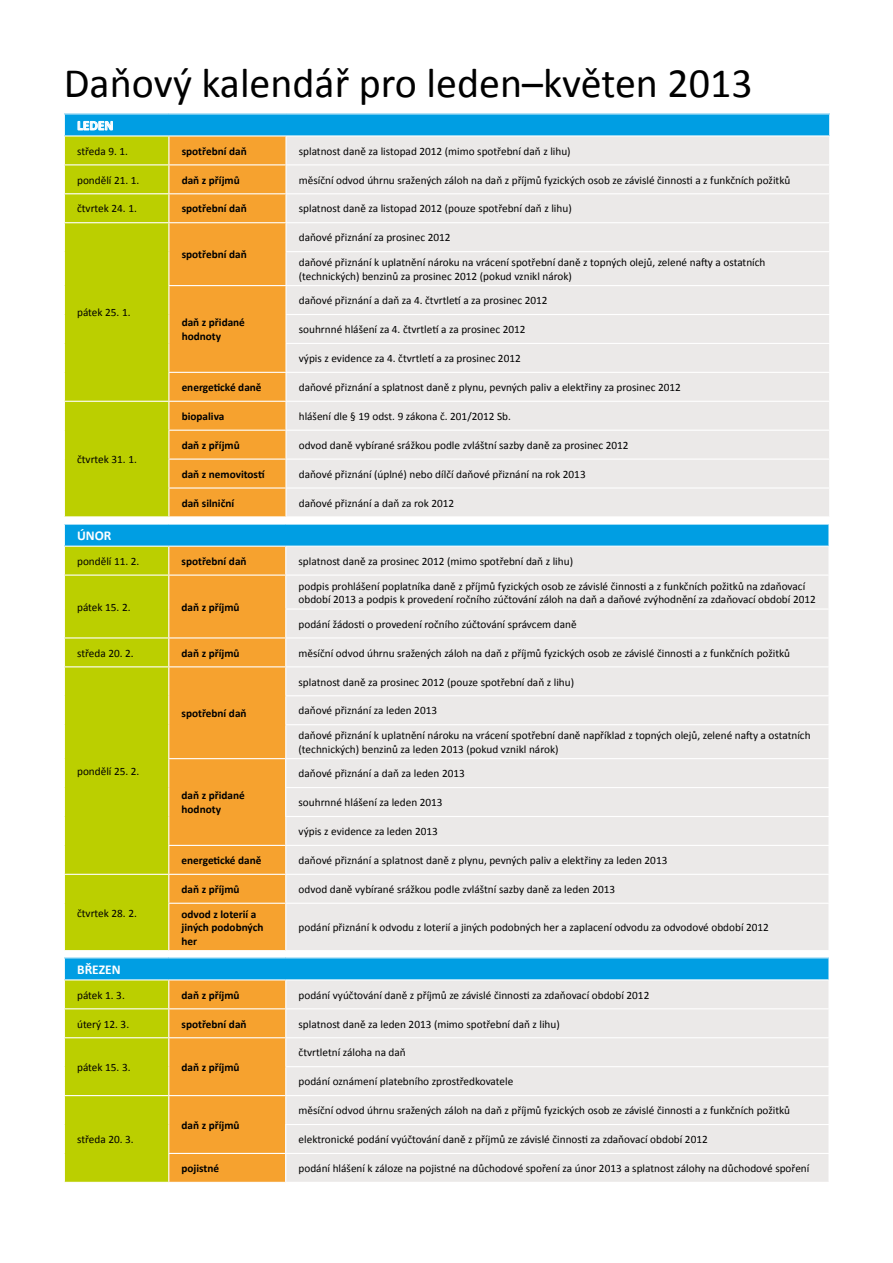
<style>
.page{position:relative;width:893px;height:1263px;background:#fff}
.page>*{position:absolute;margin:0;border:0;box-sizing:border-box;transform-origin:0 0}
.t1{font:42px "Calibri";color:#000}
.t2{font:700 13.5px "Calibri";color:#fff}
.t3{font:11.25px/24.6px "Calibri";color:#000}
.t4{font:700 11.25px/13.5px "Calibri";color:#000}
</style>
<div class="page">
<svg style="left:64px;top:114px;width:766px;height:403px;background:#dbd8b1"></svg>
<div style="left:64px;top:524px;width:765px;height:22px;background:#009ee3"></div>
<div style="left:169px;top:547px;width:116px;height:403px;background:#f6a22f"></div>
<div style="left:286px;top:547px;width:542px;height:211px;background:#ebe9e8"></div>
<div style="left:286px;top:759px;width:543px;height:28px;background:#ebe9e8"></div>
<div style="left:286px;top:787px;width:543px;height:29px;background:#ebe9e8"></div>
<div style="left:286px;top:817px;width:542px;height:133px;background:#ebe9e8"></div>
<hr style="left:64px;top:523px;width:105px;height:2px;background:#fff">
<hr style="left:169px;top:523px;width:117px;height:2px;background:#fff">
<hr style="left:286px;top:523px;width:544px;height:2px;background:#fff">
<hr style="left:828px;top:525px;width:2px;height:21px;background:#fff">
<hr style="left:286px;top:574px;width:544px;height:2px;background:#fff">
<hr style="left:285px;top:608px;width:545px;height:2px;background:#fff">
<hr style="left:286px;top:637px;width:544px;height:1px;background:#fff">
<hr style="left:286px;top:666px;width:544px;height:1px;background:#fff">
<hr style="left:285px;top:695px;width:545px;height:1px;background:#fff">
<hr style="left:285px;top:724px;width:545px;height:1px;background:#fff">
<hr style="left:828px;top:759px;width:2px;height:28px;background:#fff">
<hr style="left:285px;top:787px;width:545px;height:1px;background:#fff">
<hr style="left:828px;top:788px;width:2px;height:28px;background:#fff">
<hr style="left:286px;top:845px;width:544px;height:1px;background:#fff">
<hr style="left:286px;top:874px;width:544px;height:1px;background:#fff">
<hr style="left:286px;top:903px;width:544px;height:1px;background:#fff">
<hr style="left:168px;top:758px;width:118px;height:1px;background:#fff">
<svg style="left:285px;top:547px;width:1px;height:27px"></svg>
<hr style="left:169px;top:574px;width:117px;height:2px;background:#fff">
<hr style="left:169px;top:637px;width:117px;height:1px;background:#fff">
<hr style="left:169px;top:666px;width:117px;height:1px;background:#fff">
<svg style="left:285px;top:610px;width:1px;height:114px"></svg>
<svg style="left:285px;top:817px;width:1px;height:86px"></svg>
<hr style="left:168px;top:845px;width:118px;height:1px;background:#fff">
<hr style="left:169px;top:874px;width:117px;height:1px;background:#fff">
<hr style="left:168px;top:903px;width:118px;height:1px;background:#fff">
<svg style="left:64px;top:525px;width:105px;height:426px;background:#b3ce12"></svg>
<hr style="left:64px;top:903px;width:1px;height:47px;background:#fff">
<hr style="left:168px;top:904px;width:1px;height:46px;background:#fff">
<div style="left:64px;top:958px;width:765px;height:22px;background:#009ee3"></div>
<div style="left:286px;top:980px;width:542px;height:144px;background:#ebe9e8"></div>
<div style="left:286px;top:1124px;width:543px;height:29px;background:#ebe9e8"></div>
<div style="left:286px;top:1153px;width:543px;height:29px;background:#ebe9e8"></div>
<hr style="left:828px;top:958px;width:2px;height:21px;background:#fff">
<hr style="left:286px;top:979px;width:544px;height:1px;background:#fff">
<hr style="left:286px;top:1008px;width:544px;height:1px;background:#fff">
<hr style="left:286px;top:1037px;width:544px;height:1px;background:#fff">
<hr style="left:285px;top:1066px;width:545px;height:1px;background:#fff">
<hr style="left:286px;top:1095px;width:544px;height:1px;background:#fff">
<hr style="left:285px;top:1124px;width:545px;height:1px;background:#fff">
<hr style="left:828px;top:1125px;width:2px;height:28px;background:#fff">
<hr style="left:286px;top:1153px;width:544px;height:1px;background:#fff">
<hr style="left:828px;top:1154px;width:2px;height:28px;background:#fff">
<svg style="left:64px;top:958px;width:222px;height:224px;background:#c7b836"></svg>
<h1 class="t1" style="left:64px;top:57px;width:690px">Daňový kalendář pro leden–květen 2013</h1>
<p class="t2" style="left:77px;top:117px;width:36px">LEDEN</p>
<p class="t3" style="left:77px;top:138px;width:52px">středa 9. 1.</p>
<p class="t4" style="left:182px;top:144px;width:67px">spotřební daň</p>
<p class="t3" style="left:299px;top:138px;width:273px">splatnost daně za listopad 2012 (mimo spotřební daň z lihu)</p>
<p class="t3" style="left:77px;top:167px;width:64px">pondělí 21. 1.</p>
<p class="t4" style="left:182px;top:173px;width:60px">daň z příjmů</p>
<p class="t3" style="left:299px;top:167px;width:493px">měsíční odvod úhrnu sražených záloh na daň z příjmů fyzických osob ze závislé činnosti a z funkčních požitků</p>
<p class="t3" style="left:77px;top:196px;width:61px">čtvrtek 24. 1.</p>
<p class="t4" style="left:182px;top:201px;width:67px">spotřební daň</p>
<p class="t3" style="left:299px;top:196px;width:274px">splatnost daně za listopad 2012 (pouze spotřební daň z lihu)</p>
<p class="t3" style="left:77px;top:300px;width:55px">pátek 25. 1.</p>
<p class="t3" style="left:77px;top:447px;width:61px">čtvrtek 31. 1.</p>
<p class="t4" style="left:182px;top:247px;width:67px">spotřební daň</p>
<p class="t4" style="left:182px;top:315px;width:65px">daň z přidané hodnoty</p>
<p class="t3" style="left:299px;top:225px;width:468px">daňové přiznání za prosinec 2012<br>daňové přiznání k uplatnění nároku na vrácení spotřební daně z topných olejů, zelené nafty a ostatních</p>
<p class="t3" style="left:299px;top:263px;width:275px">(technických) benzinů za prosinec 2012 (pokud vznikl nárok)</p>
<p class="t3" style="left:299px;top:288px;width:250px">daňové přiznání a daň za 4. čtvrtletí a za prosinec 2012</p>
<p class="t3" style="left:299px;top:317px;width:228px">souhrnné hlášení za 4. čtvrtletí a za prosinec 2012</p>
<p class="t3" style="left:299px;top:345px;width:223px">výpis z evidence za 4. čtvrtletí a za prosinec 2012</p>
<p class="t4" style="left:182px;top:380px;width:81px">energetické daně</p>
<p class="t3" style="left:299px;top:374px;width:384px">daňové přiznání a splatnost daně z plynu, pevných paliv a elektřiny za prosinec 2012</p>
<p class="t4" style="left:182px;top:409px;width:44px">biopaliva</p>
<p class="t3" style="left:299px;top:403px;width:214px">hlášení dle § 19 odst. 9 zákona č. 201/2012 Sb.</p>
<p class="t4" style="left:182px;top:438px;width:60px">daň z příjmů</p>
<p class="t3" style="left:299px;top:432px;width:331px">odvod daně vybírané srážkou podle zvláštní sazby daně za prosinec 2012</p>
<p class="t4" style="left:182px;top:467px;width:85px">daň z nemovitostí</p>
<p class="t3" style="left:299px;top:461px;width:288px">daňové přiznání (úplné) nebo dílčí daňové přiznání na rok 2013</p>
<p class="t4" style="left:182px;top:496px;width:54px">daň silniční</p>
<p class="t3" style="left:299px;top:490px;width:157px">daňové přiznání a daň za rok 2012</p>
<p class="t2" style="left:77px;top:527px;width:36px">ÚNOR</p>
<p class="t3" style="left:77px;top:548px;width:64px">pondělí 11. 2.</p>
<p class="t4" style="left:182px;top:554px;width:67px">spotřební daň</p>
<p class="t3" style="left:299px;top:548px;width:276px">splatnost daně za prosinec 2012 (mimo spotřební daň z lihu)</p>
<p class="t3" style="left:77px;top:594px;width:55px">pátek 15. 2.</p>
<p class="t4" style="left:182px;top:600px;width:60px">daň z příjmů</p>
<p class="t3" style="left:299px;top:578px;width:519px;line-height:13.5px">podpis prohlášení poplatníka daně z příjmů fyzických osob ze závislé činnosti a z funkčních požitků na zdaňovací období 2013 a podpis k provedení ročního zúčtování záloh na daň a daňové zvýhodnění za zdaňovací období 2012</p>
<p class="t3" style="left:299px;top:611px;width:280px">podání žádosti o provedení ročního zúčtování správcem daně</p>
<p class="t3" style="left:77px;top:640px;width:58px">středa 20. 2.</p>
<p class="t4" style="left:182px;top:646px;width:60px">daň z příjmů</p>
<p class="t3" style="left:299px;top:640px;width:493px">měsíční odvod úhrnu sražených záloh na daň z příjmů fyzických osob ze závislé činnosti a z funkčních požitků</p>
<p class="t3" style="left:77px;top:758px;width:64px">pondělí 25. 2.</p>
<p class="t3" style="left:77px;top:900px;width:61px">čtvrtek 28. 2.</p>
<p class="t4" style="left:182px;top:706px;width:67px">spotřební daň</p>
<p class="t4" style="left:182px;top:788px;width:65px">daň z přidané hodnoty</p>
<p class="t3" style="left:299px;top:669px;width:277px">splatnost daně za prosinec 2012 (pouze spotřební daň z lihu)</p>
<p class="t3" style="left:299px;top:698px;width:513px">daňové přiznání za leden 2013<br>daňové přiznání k uplatnění nároku na vrácení spotřební daně například z topných olejů, zelené nafty a ostatních</p>
<p class="t3" style="left:299px;top:736px;width:261px">(technických) benzinů za leden 2013 (pokud vznikl nárok)</p>
<p class="t3" style="left:299px;top:761px;width:168px">daňové přiznání a daň za leden 2013</p>
<p class="t3" style="left:299px;top:790px;width:146px">souhrnné hlášení za leden 2013</p>
<p class="t3" style="left:299px;top:818px;width:141px">výpis z evidence za leden 2013</p>
<p class="t4" style="left:182px;top:853px;width:81px">energetické daně</p>
<p class="t3" style="left:299px;top:847px;width:370px">daňové přiznání a splatnost daně z plynu, pevných paliv a elektřiny za leden 2013</p>
<p class="t4" style="left:182px;top:882px;width:60px">daň z příjmů</p>
<p class="t3" style="left:299px;top:876px;width:318px">odvod daně vybírané srážkou podle zvláštní sazby daně za leden 2013</p>
<p class="t4" style="left:182px;top:907px;width:83px">odvod z loterií a jiných podobných her</p>
<p class="t3" style="left:299px;top:914px;width:472px">podání přiznání k odvodu z loterií a jiných podobných her a zaplacení odvodu za odvodové období 2012</p>
<p class="t2" style="left:77px;top:961px;width:45px">BŘEZEN</p>
<p class="t3" style="left:77px;top:982px;width:49px">pátek 1. 3.</p>
<p class="t4" style="left:182px;top:987px;width:60px">daň z příjmů</p>
<p class="t3" style="left:299px;top:982px;width:352px">podání vyúčtování daně z příjmů ze závislé činnosti za zdaňovací období 2012</p>
<p class="t3" style="left:77px;top:1011px;width:54px">úterý 12. 3.</p>
<p class="t4" style="left:182px;top:1016px;width:67px">spotřební daň</p>
<p class="t3" style="left:299px;top:1011px;width:263px">splatnost daně za leden 2013 (mimo spotřební daň z lihu)</p>
<p class="t3" style="left:77px;top:1054px;width:55px">pátek 15. 3.</p>
<p class="t4" style="left:182px;top:1060px;width:60px">daň z příjmů</p>
<p class="t3" style="left:299px;top:1040px;width:109px">čtvrtletní záloha na daň</p>
<p class="t3" style="left:299px;top:1069px;width:216px">podání oznámení platebního zprostředkovatele</p>
<p class="t3" style="left:77px;top:1126px;width:58px">středa 20. 3.</p>
<p class="t4" style="left:182px;top:1118px;width:60px">daň z příjmů</p>
<p class="t3" style="left:299px;top:1098px;width:493px">měsíční odvod úhrnu sražených záloh na daň z příjmů fyzických osob ze závislé činnosti a z funkčních požitků</p>
<p class="t3" style="left:299px;top:1126px;width:411px">elektronické podání vyúčtování daně z příjmů ze závislé činnosti za zdaňovací období 2012</p>
<p class="t4" style="left:182px;top:1161px;width:39px">pojistné</p>
<p class="t3" style="left:299px;top:1155px;width:512px">podání hlášení k záloze na pojistné na důchodové spoření za únor 2013 a splatnost zálohy na důchodové spoření</p>
</div>
